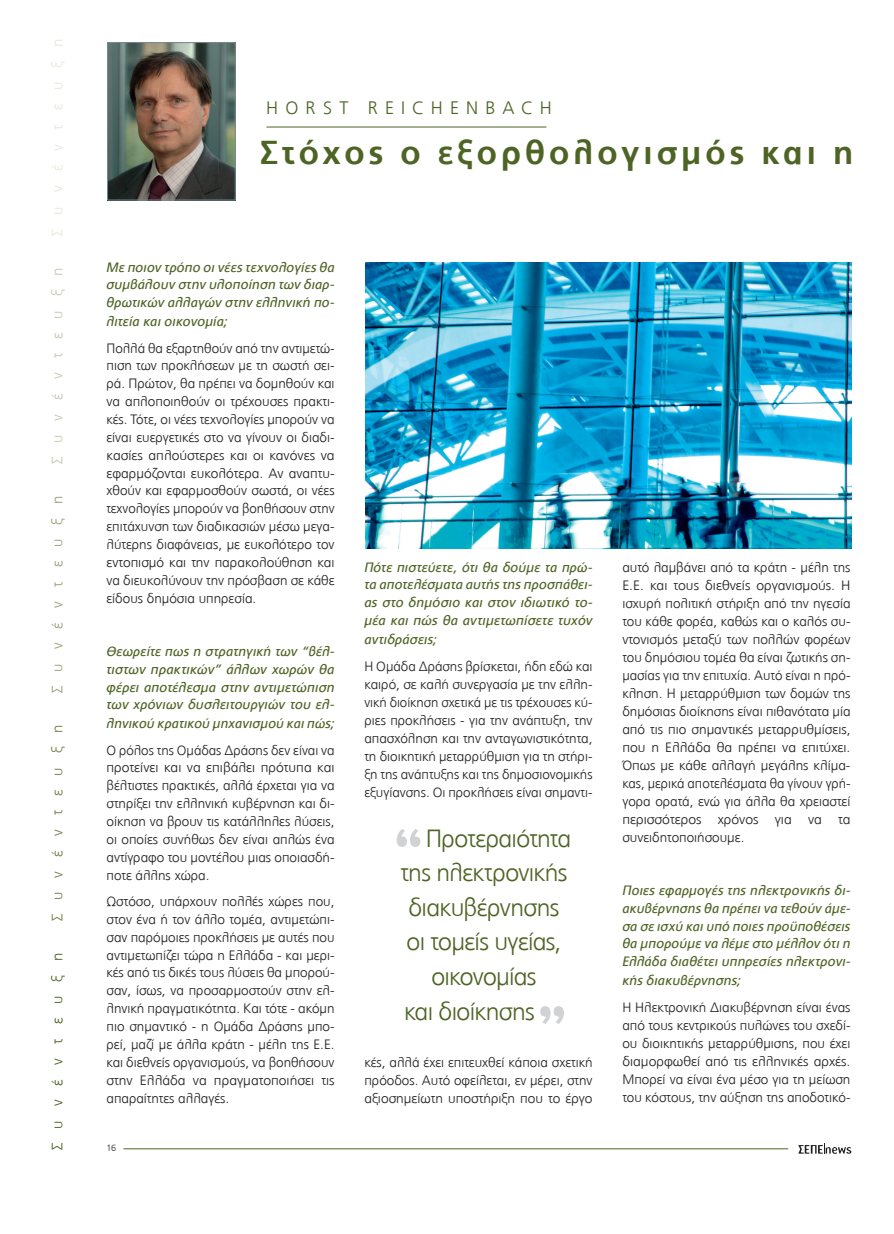
<style>
.page{position:relative;width:894px;height:1234px;background:#fff}
.page>*{position:absolute;margin:0;border:0;box-sizing:border-box;transform-origin:0 0}
.TITLOS_BIG{font:700 33px "PF Catalog";letter-spacing:.12em;color:#4e6425}
.motto{font:300 24.75px "PF Catalog";letter-spacing:-.025em;color:#4e6425}
.TITLOS_ONOMA_BIG{font:300 18px "PF Catalog";letter-spacing:.395em;color:#4e6425}
.keimeno{font:300 15px "PF Catalog";letter-spacing:.935em;color:#4e6425}
.keimeno-2{font:300 15px "PF Catalog";letter-spacing:.935em;color:#71804b}
.keimeno-3{font:300 15px "PF Catalog";letter-spacing:.935em;color:#98a179}
.keimeno-4{font:300 15px "PF Catalog";letter-spacing:.935em;color:#c5c8b2}
.keimeno-5{font:300 15px "PF Catalog";letter-spacing:.935em;color:#e6e7dc}
.MAIN_COPY{font:300 13.5px/17.9px "PF Catalog";color:#231f20;text-align:justify}
.questions{font:italic 13.5px/18.1px "PF Catalog";letter-spacing:.015em;color:#4e6425;text-align:justify}
.t1{font:300 9px "PF Catalog";color:#231f20}
</style>
<div class="page">
<img style="left:109px;top:44px;width:124px;height:154px">
<div style="left:107px;top:42px;width:128px;height:158px;border:1px solid #768a90"></div>
<svg style="left:798px;top:1143px;width:52px;height:10px"></svg>
<hr style="left:266px;top:127px;width:280px;height:1px;background:#4e6425">
<hr style="left:123px;top:1148px;width:664px;height:1px;background:#4e6425">
<svg style="left:396px;top:829px;width:24px;height:17px"></svg>
<svg style="left:540px;top:1006px;width:23px;height:17px"></svg>
<img style="left:365px;top:263px;width:485px;height:285px">
<p class="keimeno-5" style="left:49px;top:236px;width:198px;rotate:-90deg">Συνέντευξη</p>
<p class="keimeno-4" style="left:49px;top:464px;width:198px;rotate:-90deg">Συνέντευξη</p>
<p class="keimeno-3" style="left:49px;top:692px;width:198px;rotate:-90deg">Συνέντευξη</p>
<p class="keimeno-2" style="left:49px;top:921px;width:198px;rotate:-90deg">Συνέντευξη</p>
<p class="keimeno" style="left:49px;top:1149px;width:198px;rotate:-90deg">Συνέντευξη</p>
<p class="TITLOS_ONOMA_BIG" style="left:266px;top:97px;width:287px">HORST REICHENBACH</p>
<p class="TITLOS_BIG" style="left:260px;top:133px;width:594px">Στόχος ο εξορθολογισμός και η</p>
<p class="questions" style="left:106px;top:258px;width:229px">Με ποιον τρόπο οι νέες τεχνολογίες θα συμβάλουν στην υλοποίηση των διαρ&shy;θρωτικών αλλαγών στην ελληνική πο&shy;λιτεία και οικονομία;</p>
<p class="MAIN_COPY" style="left:106px;top:339px;width:229px">Πολλά θα εξαρτηθούν από την αντιμετώ&shy;πιση των προκλήσεων με τη σωστή σει&shy;ρά. Πρώτον, θα πρέπει να δομηθούν και να απλοποιηθούν οι τρέχουσες πρακτι&shy;κές. Τότε, οι νέες τεχνολογίες μπορούν να είναι ευεργετικές στο να γίνουν οι διαδι&shy;κασίες απλούστερες και οι κανόνες να εφαρμόζονται ευκολότερα. Αν αναπτυ&shy;χθούν και εφαρμοσθούν σωστά, οι νέες τεχνολογίες μπορούν να βοηθήσουν στην επιτάχυνση των διαδικασιών μέσω μεγα&shy;λύτερης διαφάνειας, με ευκολότερο τον εντοπισμό και την παρακολούθηση και να διευκολύνουν την πρόσβαση σε κάθε είδους δημόσια υπηρεσία.</p>
<p class="questions" style="left:106px;top:642px;width:229px">Θεωρείτε πως η στρατηγική των “βέλ&shy;τιστων πρακτικών” άλλων χωρών θα φέρει αποτέλεσμα στην αντιμετώπιση των χρόνιων δυσλειτουργιών του ελ&shy;ληνικού κρατικού μηχανισμού και πώς;</p>
<p class="MAIN_COPY" style="left:106px;top:741px;width:229px">Ο ρόλος της Ομάδας Δράσης δεν είναι να προτείνει και να επιβάλει πρότυπα και βέλτιστες πρακτικές, αλλά έρχεται για να στηρίξει την ελληνική κυβέρνηση και δι&shy;οίκηση να βρουν τις κατάλληλες λύσεις, οι οποίες συνήθως δεν είναι απλώς ένα αντίγραφο του μοντέλου μιας οποιασδή&shy;ποτε άλλης χώρα.</p>
<p class="MAIN_COPY" style="left:106px;top:892px;width:229px">Ωστόσο, υπάρχουν πολλές χώρες που, στον ένα ή τον άλλο τομέα, αντιμετώπι&shy;σαν παρόμοιες προκλήσεις με αυτές που αντιμετωπίζει τώρα η Ελλάδα - και μερι&shy;κές από τις δικές τους λύσεις θα μπορού&shy;σαν, ίσως, να προσαρμοστούν στην ελ&shy;ληνική πραγματικότητα. Και τότε - ακόμη πιο σημαντικό - η Ομάδα Δράσης μπο&shy;ρεί, μαζί με άλλα κράτη - μέλη της Ε.Ε. και διεθνείς οργανισμούς, να βοηθήσουν στην Ελλάδα να πραγματοποιήσει τις απαραίτητες αλλαγές.</p>
<p class="t1" style="left:106px;top:1142px;width:11px">16</p>
<p class="questions" style="left:364px;top:558px;width:229px">Πότε πιστεύετε, ότι θα δούμε τα πρώ&shy;τα αποτελέσματα αυτής της προσπάθει&shy;ας στο δημόσιο και στον ιδιωτικό το&shy;μέα και πώς θα αντιμετωπίσετε τυχόν αντιδράσεις;</p>
<p class="MAIN_COPY" style="left:364px;top:657px;width:229px">Η Ομάδα Δράσης βρίσκεται, ήδη εδώ και καιρό, σε καλή συνεργασία με την ελλη&shy;νική διοίκηση σχετικά με τις τρέχουσες κύ&shy;ριες προκλήσεις - για την ανάπτυξη, την απασχόληση και την ανταγωνιστικότητα, τη διοικητική μεταρρύθμιση για τη στήρι&shy;ξη της ανάπτυξης και της δημοσιονομικής εξυγίανσης. Οι προκλήσεις είναι σημαντι-</p>
<p class="motto" style="left:425px;top:824px;width:147px">Προτεραιότητα</p>
<p class="motto" style="left:400px;top:858px;width:168px">της ηλεκτρονικής</p>
<p class="motto" style="left:408px;top:893px;width:152px">διακυβέρνησης</p>
<p class="motto" style="left:406px;top:927px;width:156px">οι τομείς υγείας,</p>
<p class="motto" style="left:431px;top:962px;width:107px">οικονομίας</p>
<p class="motto" style="left:404px;top:996px;width:132px">και διοίκησης</p>
<p class="MAIN_COPY" style="left:364px;top:1053px;width:229px">κές, αλλά έχει επιτευχθεί κάποια σχετική πρόοδος. Αυτό οφείλεται, εν μέρει, στην αξιοσημείωτη υποστήριξη που το έργο</p>
<p class="MAIN_COPY" style="left:622px;top:558px;width:229px">αυτό λαμβάνει από τα κράτη - μέλη της Ε.Ε. και τους διεθνείς οργανισμούς. Η ισχυρή πολιτική στήριξη από την ηγεσία του κάθε φορέα, καθώς και ο καλός συ&shy;ντονισμός μεταξύ των πολλών φορέων του δημόσιου τομέα θα είναι ζωτικής ση&shy;μασίας για την επιτυχία. Αυτό είναι η πρό&shy;κληση. Η μεταρρύθμιση των δομών της δημόσιας διοίκησης είναι πιθανότατα μία από τις πιο σημαντικές μεταρρυθμίσεις, που η Ελλάδα θα πρέπει να επιτύχει.<br>Όπως με κάθε αλλαγή μεγάλης κλίμα&shy;κας, μερικά αποτελέσματα θα γίνουν γρή&shy;γορα ορατά, ενώ για άλλα θα χρειαστεί περισσότερος χρόνος για να τα συνειδητοποιήσουμε.</p>
<p class="questions" style="left:622px;top:880px;width:229px">Ποιες εφαρμογές της ηλεκτρονικής δι&shy;ακυβέρνησης θα πρέπει να τεθούν άμε&shy;σα σε ισχύ και υπό ποιες προϋποθέσεις θα μπορούμε να λέμε στο μέλλον ότι η Ελλάδα διαθέτει υπηρεσίες ηλεκτρονι&shy;κής διακυβέρνησης;</p>
<p class="MAIN_COPY" style="left:622px;top:998px;width:229px">Η Ηλεκτρονική Διακυβέρνηση είναι ένας από τους κεντρικούς πυλώνες του σχεδί&shy;ου διοικητικής μεταρρύθμισης, που έχει διαμορφωθεί από τις ελληνικές αρχές.<br>Μπορεί να είναι ένα μέσο για τη μείωση του κόστους, την αύξηση της αποδοτικό-</p>
</div>
